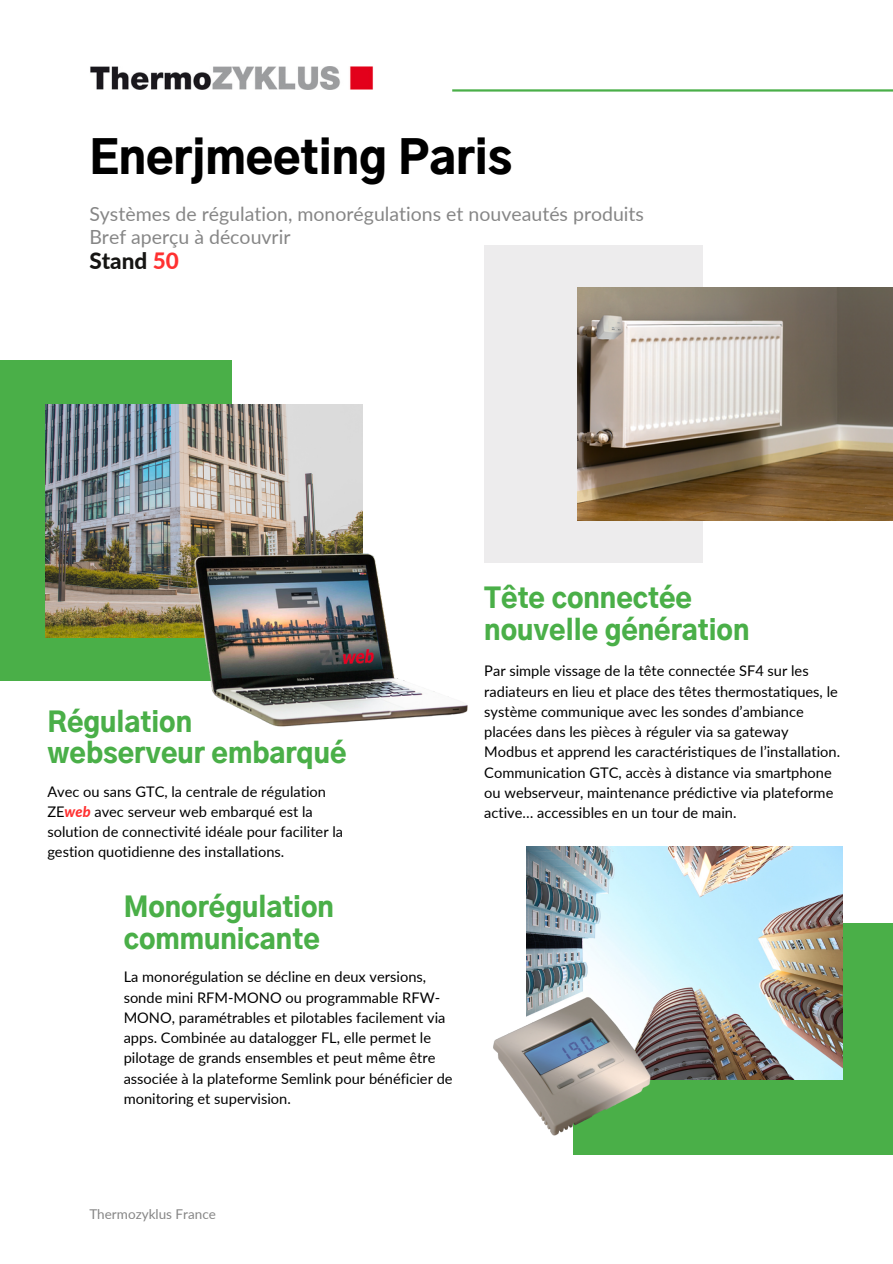
<style>
.page{position:relative;width:893px;height:1264px;background:#fff}
.page>*{position:absolute;margin:0;border:0;box-sizing:border-box;transform-origin:0 0}
.t1{font:900 45px "Gothic A1";color:#000}
.t2{font:900 27px/31.5px "Gothic A1";color:#4aaf48}
.t3{font:800 22.5px "Lato";color:#161513}
.t4{font:19.5px "Lato";color:#868686}
.t5{font:14.7px/20.2px "Lato";color:#000}
.t6{font:13.5px "Lato";color:#868686}
.s1{color:#ff3131}
.s2{font-weight:800;font-style:italic;color:#ff3131}
</style>
<div class="page">
<hr style="left:452px;top:89px;width:440px;height:3px;background:#4aaf48">
<div style="left:0;top:360px;width:232px;height:321px;background:#4aaf48"></div>
<img style="left:46px;top:404px;width:316px;height:233px">
<div style="left:484px;top:245px;width:218px;height:317px;background:#edeced"></div>
<img style="left:577px;top:288px;width:315px;height:232px">
<div style="left:572px;top:923px;width:320px;height:231px;background:#4aaf48"></div>
<img style="left:526px;top:846px;width:316px;height:233px">
<img style="left:134px;top:533px;width:368px;height:194px">
<img style="left:493px;top:990px;width:162px;height:151px">
<img style="left:90px;top:67px;width:283px;height:22px">
<p class="t1" style="left:89px;top:139px;width:424px">Enerjmeeting Paris</p>
<p class="t4" style="left:89px;top:202px;width:556px">Systèmes de régulation, monorégulations et nouveautés produits</p>
<p class="t4" style="left:89px;top:224px;width:203px">Bref aperçu à découvrir</p>
<p class="t3" style="left:89px;top:247px;width:91px">Stand <span class="s1">50</span></p>
<p class="t2" style="left:47px;top:708px;width:146px">Régulation</p>
<p class="t2" style="left:47px;top:739px;width:300px">webserveur embarqué</p>
<p class="t5" style="left:47px;top:780px;width:280px">Avec ou sans GTC, la centrale de régulation</p>
<p class="t5" style="left:47px;top:801px;width:267px">ZE<span class="s2">web</span> avec serveur web embarqué est la</p>
<p class="t5" style="left:47px;top:821px;width:297px">solution de connectivité idéale pour faciliter la</p>
<p class="t5" style="left:47px;top:841px;width:238px">gestion quotidienne des installations.</p>
<p class="t2" style="left:124px;top:893px;width:212px">Monorégulation communicante</p>
<p class="t5" style="left:124px;top:966px;width:330px">La monorégulation se décline en deux versions, sonde mini RFM-MONO ou programmable RFW-MONO, paramétrables et pilotables facilement via apps. Combinée au datalogger FL, elle permet le pilotage de grands ensembles et peut même être associée à la plateforme Semlink pour bénéficier de monitoring et supervision.</p>
<p class="t2" style="left:484px;top:584px;width:267px">Tête connectée nouvelle génération</p>
<p class="t5" style="left:484px;top:660px;width:357px">Par simple vissage de la tête connectée SF4 sur les radiateurs en lieu et place des têtes thermostatiques, le système communique avec les sondes d’ambiance placées dans les pièces à réguler via sa gateway Modbus et apprend les caractéristiques de l’installation.</p>
<p class="t5" style="left:484px;top:761px;width:350px;text-align:justify">Communication GTC, accès à distance via smartphone ou webserveur, maintenance prédictive via plateforme active… accessibles en un tour de main.</p>
<p class="t6" style="left:89px;top:1205px;width:128px">Thermozyklus France</p>
</div>
